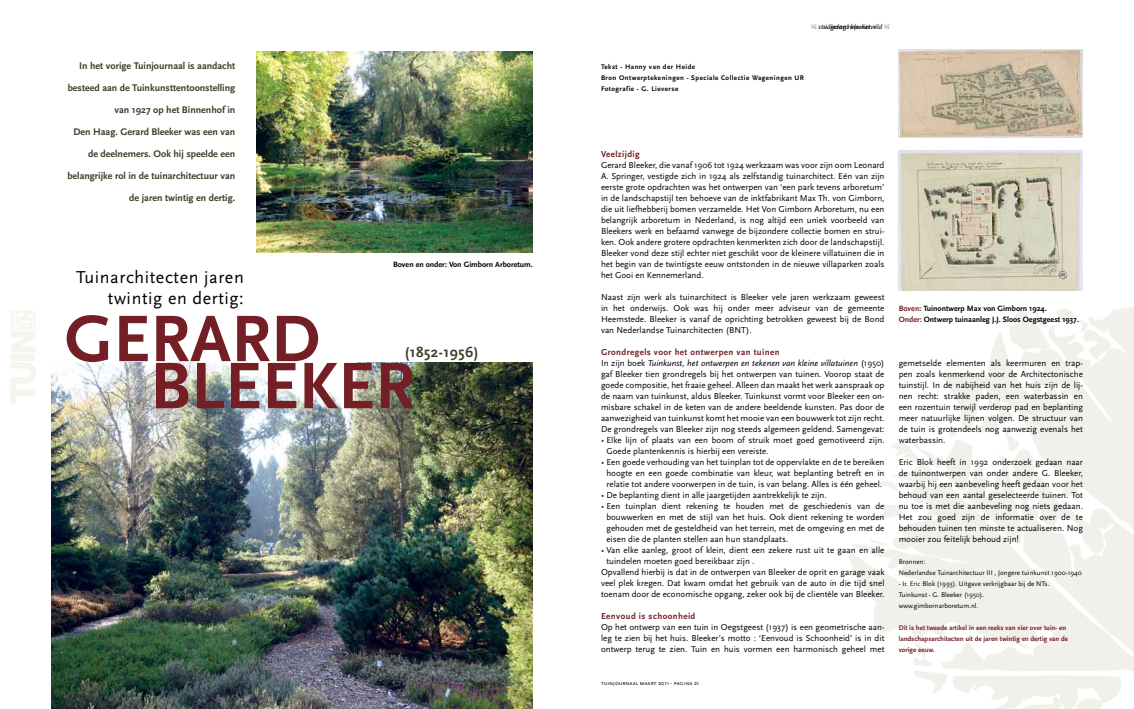
<style>
.page{position:relative;width:1134px;height:709px;background:#fff}
.page>*{position:absolute;margin:0;border:0;box-sizing:border-box;transform-origin:0 0}
.t1{font:700 68.6px "Scala Sans";letter-spacing:.06em;color:#741f26}
.t2{font:18px/21px "Scala Sans";letter-spacing:.03em;color:#000;text-align:right}
.t3{font:700 15px "Scala Sans";letter-spacing:.03em;color:#3f3e29}
.t4{font:700 10px "Scala Sans";color:#3f3e29}
.t5{font:9px/11px "Scala Sans";color:#000;text-align:justify}
.t6{font:700 9px "Scala Sans";letter-spacing:.045em;color:#741f26}
.t7{font:700 8px/11px "Scala Sans";color:#000}
.t8{font:7px/11px "Scala Sans";color:#000}
.t9{font:700 7px/11px "Scala Sans";color:#741f26}
.t10{font:700 7px/11px "Scala Sans";letter-spacing:.065em;color:#000}
.t11{font:italic 7px "Scala Sans";letter-spacing:.02em;color:#000}
.t12{font:6px "Scala Sans Caps";color:#000}
.s1{font-family:"Type Embellishments One Let Plain";font-style:normal}
.s2{font-weight:700;color:#741f26}
.s3{font-style:italic}
.s4{color:#741f26}
.s5{font-family:"Scala Sans"}
</style>
<div class="page">
<div style="left:11px;top:354px;width:24px;height:6px;background:#f5f4ed"></div>
<svg style="left:11px;top:310px;width:25px;height:42px"></svg>
<svg style="left:10px;top:362px;width:26px;height:41px"></svg>
<svg style="left:932px;top:682px;width:190px;height:27px"></svg>
<svg style="left:849px;top:307px;width:285px;height:375px;fill:#f1f0eb"></svg>
<img style="left:257px;top:51px;width:276px;height:202px">
<img style="left:899px;top:49px;width:184px;height:88px">
<img style="left:899px;top:150px;width:184px;height:140px">
<img style="left:51px;top:362px;width:482px;height:347px">
<p class="t4" style="left:79px;top:60px;width:158px">In het vorige Tuinjournaal is aandacht</p>
<p class="t4" style="left:68px;top:82px;width:169px">besteed aan de Tuinkunsttentoonstelling</p>
<p class="t4" style="left:114px;top:104px;width:122px">van 1927 op het Binnenhof in</p>
<p class="t4" style="left:73px;top:126px;width:163px">Den Haag. Gerard Bleeker was een van</p>
<p class="t4" style="left:88px;top:148px;width:149px">de deelnemers. Ook hij speelde een</p>
<p class="t4" style="left:67px;top:170px;width:169px">belangrijke rol in de tuinarchitectuur van</p>
<p class="t4" style="left:129px;top:192px;width:107px">de jaren twintig en dertig.</p>
<h2 class="t2" style="left:76px;top:266px;width:169px">Tuinarchitecten jaren twintig en dertig:</h2>
<p class="t7" style="left:393px;top:259px;width:141px">Boven en onder: Von Gimborn arboretum.</p>
<h1 class="t1" style="left:65px;top:302px;width:244px">Gerard</h1>
<h1 class="t1" style="left:150px;top:349px;width:266px">Bleeker</h1>
<h3 class="t3" style="left:405px;top:344px;width:75px">(1852-1956)</h3>
<p class="t11" style="left:811px;top:23px;width:73px"><span class="s1">-</span> studied g ruys-ri tveld</p>
<p class="t11" style="left:823px;top:23px;width:69px"><span class="s1">-</span> gerard bleeker <span class="s1">- -</span></p>
<p class="t10" style="left:601px;top:61px;width:204px">Tekst - Hanny van der Heide<br>Bron Ontwerptekeningen - Speciale Collectie Wageningen UR<br>Fotografie - G. Lieverse</p>
<p class="t6" style="left:601px;top:149px;width:40px">Veelzijdig</p>
<p class="t5" style="left:601px;top:160px;width:285px">Gerard Bleeker, die vanaf 1906 tot 1924 werkzaam was voor zijn oom Leonard A. Springer, vestigde zich in 1924 als zelfstandig tuinarchitect. Eén van zijn eerste grote opdrachten was het ontwerpen van ‘een park tevens arboretum’ in de landschapstijl ten behoeve van de inktfabrikant Max Th. von Gimborn, die uit liefhebberij bomen verzamelde. Het Von Gimborn Arboretum, nu een belangrijk arboretum in Nederland, is nog altijd een uniek voorbeeld van Bleekers werk en befaamd vanwege de bijzondere collectie bomen en strui&shy;ken. Ook andere grotere opdrachten kenmerkten zich door de landschapstijl.<br>Bleeker vond deze stijl echter niet geschikt voor de kleinere villatuinen die in het begin van de twintigste eeuw ontstonden in de nieuwe villaparken zoals het Gooi en Kennemerland.</p>
<p class="t5" style="left:601px;top:292px;width:285px">Naast zijn werk als tuinarchitect is Bleeker vele jaren werkzaam geweest in het onderwijs. Ook was hij onder meer adviseur van de gemeente Heemstede. Bleeker is vanaf de oprichting betrokken geweest bij de Bond van Nederlandse Tuinarchitecten (BNT).</p>
<p class="t5" style="left:601px;top:347px;width:285px;text-align:left"><span class="s2">Grondregels voor het ontwerpen van tuinen<br></span>In zijn boek <span class="s3">Tuinkunst, het ontwerpen en tekenen van kleine villatuinen</span> (1950) gaf Bleeker tien grondregels bij het ontwerpen van tuinen. Voorop staat de goede compositie, het fraaie geheel. Alleen dan maakt het werk aanspraak op de naam van tuinkunst, aldus Bleeker. Tuinkunst vormt voor Bleeker een on&shy;misbare schakel in de keten van de andere beeldende kunsten. Pas door de aanwezigheid van tuinkunst komt het mooie van een bouwwerk tot zijn recht.<br>De grondregels van Bleeker zijn nog steeds algemeen geldend. Samengevat:</p>
<p class="t5" style="left:606px;top:435px;width:280px;text-indent:-5px"><span class="s4">•</span> Elke lijn of plaats van een boom of struik moet goed gemotiveerd zijn.<br>Goede plantenkennis is hierbij een vereiste.</p>
<p class="t5" style="left:601px;top:457px;width:285px;text-align:center"><span class="s4">•</span> Een goede verhouding van het tuinplan tot de oppervlakte en de te bereiken hoogte en een goede combinatie van kleur, wat beplanting betreft en in relatie tot andere voorwerpen in de tuin, is van belang. Alles is één geheel.</p>
<p class="t5" style="left:601px;top:490px;width:227px"><span class="s4">•</span> De beplanting dient in alle jaargetijden aantrekkelijk te zijn.</p>
<p class="t5" style="left:606px;top:501px;width:280px;text-indent:-5px"><span class="s4">•</span> Een tuinplan dient rekening te houden met de geschiedenis van de bouwwerken en met de stijl van het huis. Ook dient rekening te worden gehouden met de gesteldheid van het terrein, met de omgeving en met de eisen die de planten stellen aan hun standplaats.</p>
<p class="t5" style="left:601px;top:545px;width:285px"><span class="s4">•</span> Van elke aanleg, groot of klein, dient een zekere rust uit te gaan en alle</p>
<p class="t5" style="left:606px;top:556px;width:149px">tuindelen moeten goed bereikbaar zijn .</p>
<p class="t5" style="left:601px;top:567px;width:285px">Opvallend hierbij is dat in de ontwerpen van Bleeker de oprit en garage vaak</p>
<p class="t5" style="left:601px;top:578px;width:285px">veel plek kregen. Dat kwam omdat het gebruik van de auto in die tijd snel</p>
<p class="t5" style="left:601px;top:589px;width:285px">toenam door de economische opgang, zeker ook bij de clientèle van Bleeker.</p>
<p class="t6" style="left:601px;top:611px;width:96px">Eenvoud is schoonheid</p>
<p class="t5" style="left:601px;top:622px;width:285px">Op het ontwerp van een tuin in Oegstgeest (1937) is een geometrische aan&shy;leg te zien bij het huis. Bleeker’s motto : ‘Eenvoud is Schoonheid’ is in dit ontwerp terug te zien. Tuin en huis vormen een harmonisch geheel met</p>
<p class="t12" style="left:601px;top:680px;width:100px">tuinjournaal maart <span class="s5">2011</span> - pagina <span class="s5">21</span></p>
<p class="t7" style="left:899px;top:303px;width:182px"><span class="s4">Boven:</span> Tuinontwerp Max von Gimborn 1924.<br><span class="s4">Onder:</span> Ontwerp tuinaanleg J.J. Sloos Oegstgeest 1937.</p>
<p class="t5" style="left:899px;top:358px;width:186px">gemetselde elementen als keermuren en trap&shy;pen zoals kenmerkend voor de Architectonische tuinstijl. In de nabijheid van het huis zijn de lij&shy;nen recht: strakke paden, een waterbassin en een rozentuin terwijl verderop pad en beplanting meer natuurlijke lijnen volgen. De structuur van de tuin is grotendeels nog aanwezig evenals het waterbassin.</p>
<p class="t5" style="left:899px;top:457px;width:186px">Eric Blok heeft in 1992 onderzoek gedaan naar de tuinontwerpen van onder andere G. Bleeker, waarbij hij een aanbeveling heeft gedaan voor het behoud van een aantal geselecteerde tuinen. Tot nu toe is met die aanbeveling nog niets gedaan.<br>Het zou goed zijn de informatie over de te behouden tuinen ten minste te actualiseren. Nog mooier zou feitelijk behoud zijn!</p>
<p class="t8" style="left:899px;top:556px;width:185px">Bronnen:<br>Nederlandse Tuinarchitectuur III , Jongere tuinkunst 1900-1940</p>
<p class="t8" style="left:899px;top:578px;width:152px">- Ir. Eric Blok (1993). Uitgave verkrijgbaar bij de NTs.<br>Tuinkunst - G. Bleeker (1950). www.gimbornarboretum.nl.</p>
<p class="t9" style="left:899px;top:622px;width:171px">Dit is het tweede artikel in een reeks van vier over tuin- en landschapsarchitecten uit de jaren twintig en dertig van de vorige eeuw.</p>
</div>
